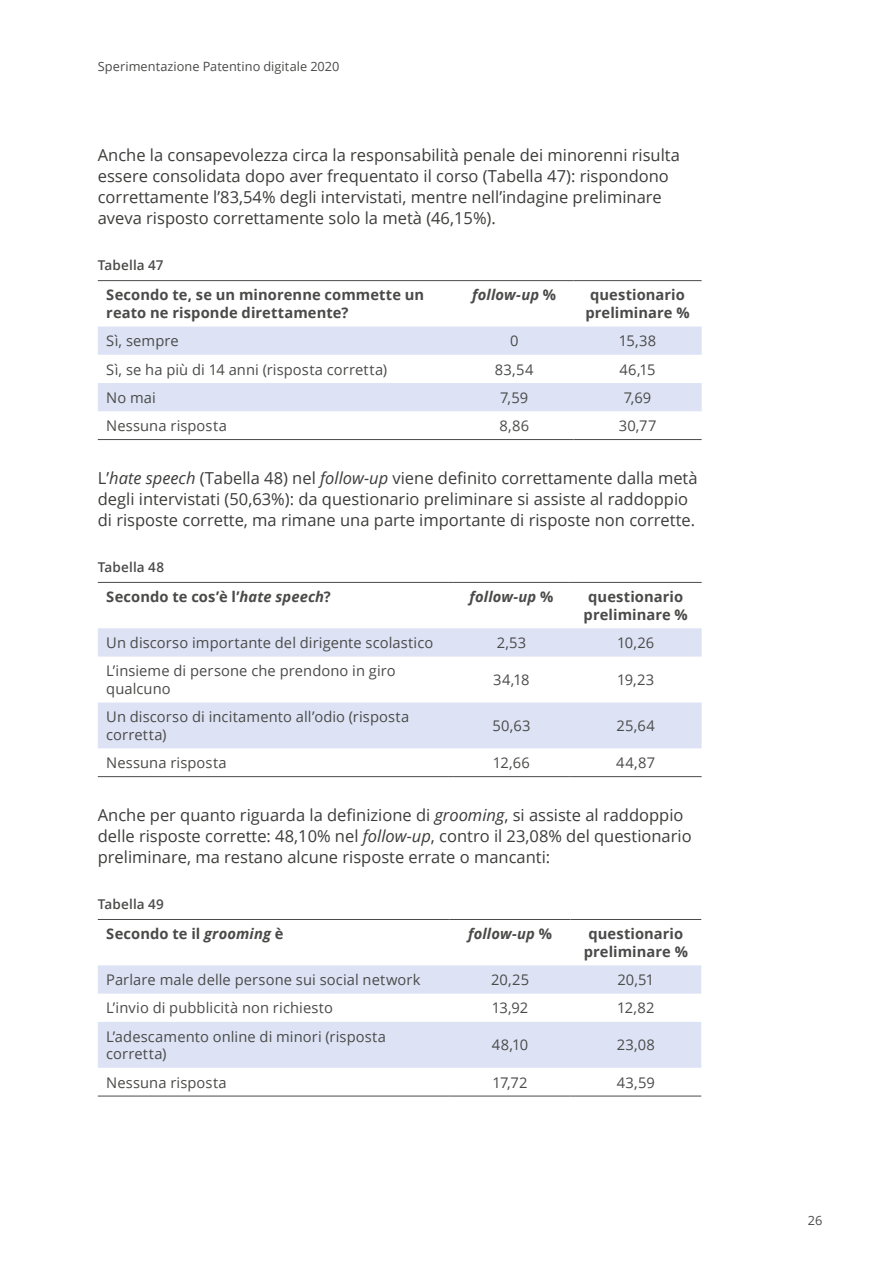
<style>
.page{position:relative;width:893px;height:1263px;background:#fff}
.page>*{position:absolute;margin:0;border:0;box-sizing:border-box;transform-origin:0 0}
.t1{font:16.5px/21px "Open Sans";color:#3c3c3b}
.t2{font:14.7px/17.7px "Open Sans";letter-spacing:.005em;color:#4a4a49}
.t3{font:700 14.7px/17.7px "Open Sans";letter-spacing:.005em;color:#4a4a49;text-align:center}
.t4{font:italic 700 14.7px "Open Sans";letter-spacing:.01em;color:#4a4a49}
.t5{font:600 13.5px "Open Sans";letter-spacing:.01em;color:#4a4a49}
.t6{font:12.75px "Open Sans";letter-spacing:.005em;color:#4a4a49}
.s1{font-style:normal}
.s2{font-style:italic}
</style>
<div class="page">
<svg style="left:98px;top:326px;width:604px;height:85px;fill:#dde3f5"></svg>
<hr style="left:98px;top:280px;width:357px;height:1px;background:#4a4a49">
<hr style="left:455px;top:280px;width:118px;height:1px;background:#4a4a49">
<hr style="left:573px;top:280px;width:129px;height:1px;background:#4a4a49">
<hr style="left:98px;top:439px;width:357px;height:1px;background:#4a4a49">
<hr style="left:455px;top:439px;width:118px;height:1px;background:#4a4a49">
<hr style="left:573px;top:439px;width:129px;height:1px;background:#4a4a49">
<svg style="left:98px;top:628px;width:604px;height:120px;fill:#dde3f5"></svg>
<hr style="left:98px;top:582px;width:355px;height:1px;background:#4a4a49">
<hr style="left:453px;top:582px;width:117px;height:1px;background:#4a4a49">
<hr style="left:570px;top:582px;width:132px;height:1px;background:#4a4a49">
<hr style="left:98px;top:776px;width:355px;height:1px;background:#4a4a49">
<hr style="left:453px;top:776px;width:117px;height:1px;background:#4a4a49">
<hr style="left:570px;top:776px;width:132px;height:1px;background:#4a4a49">
<svg style="left:98px;top:965px;width:603px;height:103px;fill:#dde3f5"></svg>
<hr style="left:98px;top:919px;width:352px;height:1px;background:#4a4a49">
<hr style="left:450px;top:919px;width:120px;height:1px;background:#4a4a49">
<hr style="left:570px;top:919px;width:131px;height:1px;background:#4a4a49">
<hr style="left:98px;top:1096px;width:352px;height:1px;background:#4a4a49">
<hr style="left:450px;top:1096px;width:120px;height:1px;background:#4a4a49">
<hr style="left:570px;top:1096px;width:131px;height:1px;background:#4a4a49">
<p class="t6" style="left:98px;top:57px;width:243px">Sperimentazione Patentino digitale 2020</p>
<p class="t1" style="left:98px;top:145px;width:584px">Anche la consapevolezza circa la responsabilità penale dei minorenni risulta essere consolidata dopo aver frequentato il corso (Tabella 47): rispondono correttamente l’83,54% degli intervistati, mentre nell’indagine preliminare aveva risposto correttamente solo la metà (46,15%).</p>
<p class="t5" style="left:98px;top:256px;width:67px">Tabella 47</p>
<p class="t3" style="left:106px;top:286px;width:319px;text-align:left">Secondo te, se un minorenne commette un reato ne risponde direttamente?</p>
<p class="t4" style="left:472px;top:285px;width:85px">follow-up <span class="s1">%</span></p>
<p class="t3" style="left:585px;top:286px;width:106px">questionario preliminare %</p>
<p class="t2" style="left:106px;top:332px;width:74px">Sì, sempre</p>
<p class="t2" style="left:510px;top:332px;width:10px">0</p>
<p class="t2" style="left:619px;top:332px;width:39px">15,38</p>
<p class="t2" style="left:106px;top:360px;width:282px">Sì, se ha più di 14 anni (risposta corretta)</p>
<p class="t2" style="left:495px;top:360px;width:40px">83,54</p>
<p class="t2" style="left:619px;top:360px;width:38px">46,15</p>
<p class="t2" style="left:106px;top:388px;width:51px">No mai</p>
<p class="t2" style="left:500px;top:388px;width:29px">7,59</p>
<p class="t2" style="left:624px;top:388px;width:29px">7,69</p>
<p class="t2" style="left:106px;top:416px;width:122px">Nessuna risposta</p>
<p class="t2" style="left:499px;top:416px;width:31px">8,86</p>
<p class="t2" style="left:619px;top:416px;width:39px">30,77</p>
<p class="t1" style="left:98px;top:467px;width:601px">L’<span class="s2">hate speech</span> (Tabella 48) nel <span class="s2">follow-up</span> viene definito correttamente dalla metà degli intervistati (50,63%): da questionario preliminare si assiste al raddoppio di risposte corrette, ma rimane una parte importante di risposte non corrette.</p>
<p class="t5" style="left:98px;top:558px;width:68px">Tabella 48</p>
<p class="t3" style="left:106px;top:588px;width:226px">Secondo te cos’è l’<span class="s2">hate speech</span>?</p>
<p class="t4" style="left:469px;top:586px;width:85px">follow-up <span class="s1">%</span></p>
<p class="t3" style="left:584px;top:588px;width:106px">questionario preliminare %</p>
<p class="t2" style="left:106px;top:633px;width:328px">Un discorso importante del dirigente scolastico</p>
<p class="t2" style="left:497px;top:633px;width:31px">2,53</p>
<p class="t2" style="left:617px;top:633px;width:39px">10,26</p>
<p class="t2" style="left:106px;top:662px;width:291px">L’insieme di persone che prendono in giro qualcuno</p>
<p class="t2" style="left:493px;top:670px;width:38px">34,18</p>
<p class="t2" style="left:617px;top:670px;width:39px">19,23</p>
<p class="t2" style="left:106px;top:708px;width:305px">Un discorso di incitamento all’odio (risposta corretta)</p>
<p class="t2" style="left:492px;top:716px;width:39px">50,63</p>
<p class="t2" style="left:617px;top:716px;width:40px">25,64</p>
<p class="t2" style="left:106px;top:753px;width:122px">Nessuna risposta</p>
<p class="t2" style="left:493px;top:753px;width:38px">12,66</p>
<p class="t2" style="left:616px;top:753px;width:40px">44,87</p>
<p class="t1" style="left:98px;top:804px;width:595px">Anche per quanto riguarda la definizione di <span class="s2">grooming</span>, si assiste al raddoppio delle risposte corrette: 48,10% nel <span class="s2">follow-up</span>, contro il 23,08% del questionario preliminare, ma restano alcune risposte errate o mancanti:</p>
<p class="t5" style="left:98px;top:895px;width:68px">Tabella 49</p>
<p class="t3" style="left:106px;top:925px;width:179px">Secondo te il <span class="s2">grooming</span> è</p>
<p class="t4" style="left:468px;top:923px;width:85px">follow-up <span class="s1">%</span></p>
<p class="t3" style="left:584px;top:925px;width:106px">questionario preliminare %</p>
<p class="t2" style="left:106px;top:970px;width:316px">Parlare male delle persone sui social network</p>
<p class="t2" style="left:491px;top:970px;width:40px">20,25</p>
<p class="t2" style="left:617px;top:970px;width:39px">20,51</p>
<p class="t2" style="left:106px;top:999px;width:228px">L’invio di pubblicità non richiesto</p>
<p class="t2" style="left:492px;top:999px;width:38px">13,92</p>
<p class="t2" style="left:617px;top:999px;width:39px">12,82</p>
<p class="t2" style="left:106px;top:1027px;width:281px">L’adescamento online di minori (risposta corretta)</p>
<p class="t2" style="left:492px;top:1036px;width:38px">48,10</p>
<p class="t2" style="left:617px;top:1036px;width:40px">23,08</p>
<p class="t2" style="left:106px;top:1073px;width:122px">Nessuna risposta</p>
<p class="t2" style="left:492px;top:1073px;width:37px">17,72</p>
<p class="t2" style="left:617px;top:1073px;width:39px">43,59</p>
<p class="t6" style="left:808px;top:1211px;width:16px">26</p>
</div>
